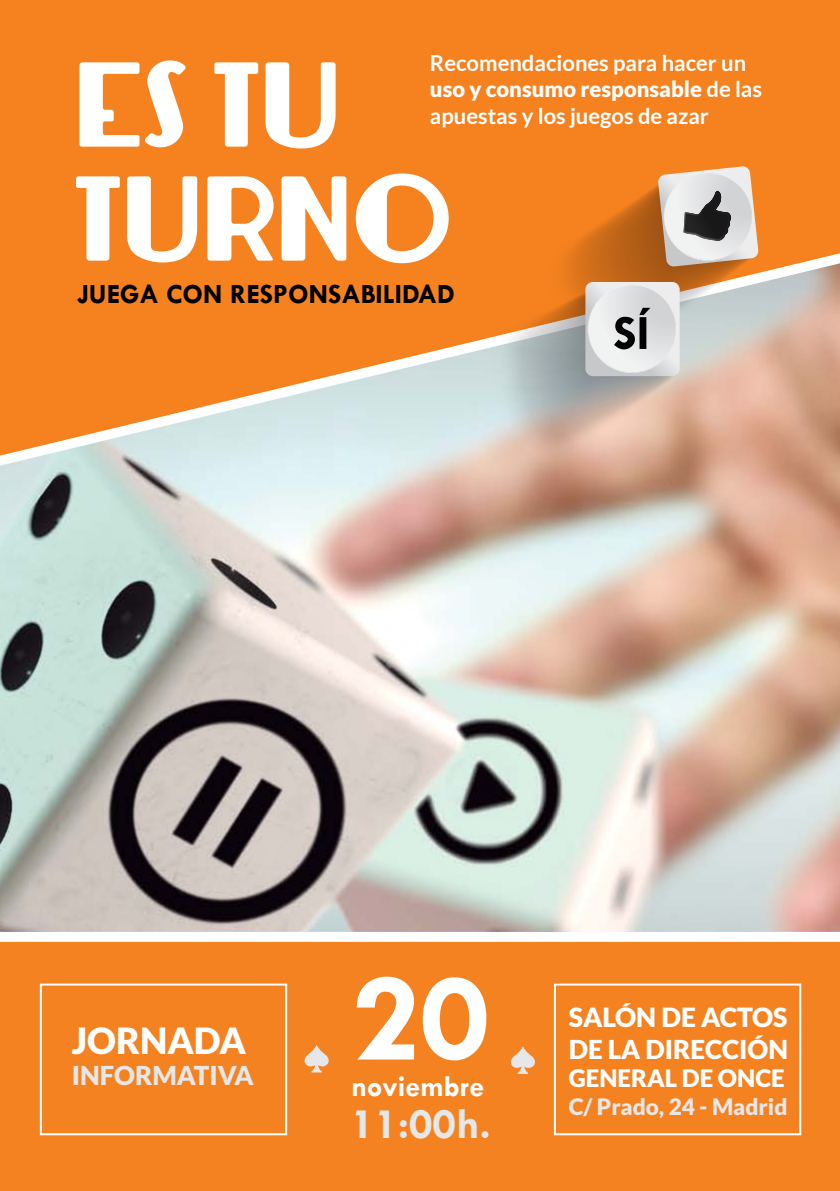
<style>
.page{position:relative;width:840px;height:1191px;background:#fff}
.page>*{position:absolute;margin:0;border:0;box-sizing:border-box;transform-origin:0 0}
.t1{font:700 130px "Tw Cen";color:#fff}
.t2{font:96px "Lemondrop";color:#fff}
.t3{font:700 44px "Tw Cen";color:#e6e7e8}
.t4{font:900 36px "Lato";color:#fff}
.t5{font:700 30px "Tw Cen";color:#fff}
.t6{font:700 28px "Tw Cen";color:#000}
.t7{font:900 26.4px "Lato";color:#fff}
.t8{font:900 26px "Lato";color:#fff}
.t9{font:900 26px "Lato";color:#e6e7e8}
.t10{font:900 24px "Lato";color:#fff}
.t11{font:900 22.6px "Lato";color:#e6e7e8}
.t12{font:700 22px/26.4px "Lato";color:#fff}
.s1{font-weight:900}
</style>
<div class="page">
<img style="left:0;top:494px;width:839px;height:438px">
<div style="left:0;top:0;width:839px;height:230px;background:#f5821f"></div>
<svg style="left:0;top:230px;width:839px;height:264px;background:#e6a56c"></svg>
<svg style="left:491px;top:166px;width:267px;height:296px;background:#d4a885"></svg>
<div style="left:0;top:940px;width:839px;height:251px;background:#f58220"></div>
<div style="left:0;top:932px;width:839px;height:10px;background:#fff"></div>
<div style="left:40px;top:983px;width:247px;height:152px;border:2px solid #fff"></div>
<svg style="left:304px;top:1045px;width:25px;height:27px"></svg>
<svg style="left:510px;top:1046px;width:25px;height:28px"></svg>
<div style="left:553px;top:983px;width:247px;height:152px;border:2px solid #fff"></div>
<p class="t12" style="left:429px;top:49px;width:333px">Recomendaciones para hacer un <span class="s1">uso y consumo responsable</span> de las apuestas y los juegos de azar</p>
<p class="t2" style="left:74px;top:37px;width:268px">ES TU</p>
<p class="t2" style="left:74px;top:151px;width:380px">TURNO</p>
<p class="t6" style="left:77px;top:277px;width:379px">JUEGA CON RESPONSABILIDAD</p>
<p class="t4" style="left:72px;top:1019px;width:176px">JORNADA</p>
<p class="t9" style="left:72px;top:1060px;width:183px">INFORMATIVA</p>
<p class="t1" style="left:351px;top:940px;width:140px">20</p>
<p class="t5" style="left:351px;top:1068px;width:135px">noviembre</p>
<p class="t3" style="left:351px;top:1097px;width:141px">11:00h.</p>
<p class="t7" style="left:568px;top:1002px;width:220px">SALÓN DE ACTOS</p>
<p class="t8" style="left:568px;top:1033px;width:221px">DE LA DIRECCIÓN</p>
<p class="t10" style="left:568px;top:1064px;width:217px">GENERAL DE ONCE</p>
<p class="t11" style="left:568px;top:1093px;width:220px">C/ Prado, 24 - Madrid</p>
</div>
